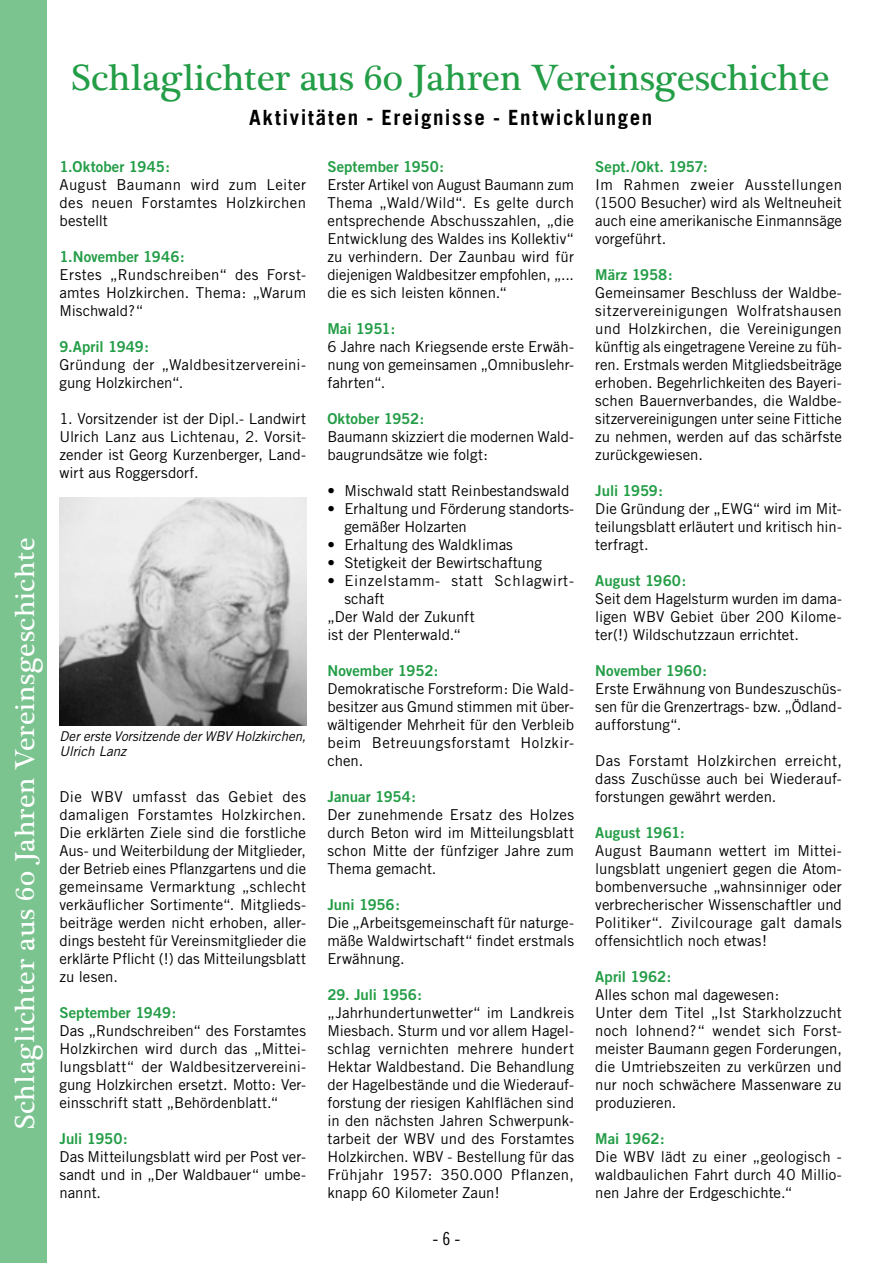
<style>
.page{position:relative;width:893px;height:1263px;background:#fff}
.page>*{position:absolute;margin:0;border:0;box-sizing:border-box;transform-origin:0 0}
.t1{font:37.5px "Plantagenet Cherokee";color:#239d46}
.t2{font:28.05px "Plantagenet Cherokee";letter-spacing:.02em;color:#fff}
.t3{font:700 21px "Trade Gothic";letter-spacing:.075em;color:#000}
.t4{font:18px "Trade Gothic Cond Eighteen";color:#000}
.t5{font:15px/18px "Trade Gothic";color:#000;text-align:justify}
.t6{font:15px "Trade Gothic Bold Two";color:#239d46}
.t7{font:15px "Trade Gothic";letter-spacing:.04em;color:#000}
.t8{font:15px "Trade Gothic Bold Two";letter-spacing:-.02em;color:#239d46}
.t9{font:italic 13.5px/15px "Trade Gothic";letter-spacing:-.01em;color:#000}
</style>
<div class="page">
<div style="left:0;top:0;width:46px;height:1263px;background:#7bc490"></div>
<img style="left:60px;top:498px;width:246px;height:228px">
<h2 class="t2" style="left:9px;top:1129px;width:593px;rotate:-90deg">Schlaglichter aus 60 Jahren Vereinsgeschichte</h2>
<h1 class="t1" style="left:72px;top:56px;width:760px">Schlaglichter aus 60 Jahren Vereinsgeschichte</h1>
<h3 class="t3" style="left:249px;top:105px;width:405px">Aktivitäten - Ereignisse - Entwicklungen</h3>
<p class="t6" style="left:60px;top:157px;width:112px">1.Oktober 1945:</p>
<p class="t5" style="left:60px;top:175px;width:248px">August Baumann wird zum Leiter des neuen Forstamtes Holzkirchen bestellt</p>
<p class="t6" style="left:60px;top:247px;width:127px">1.November 1946:</p>
<p class="t5" style="left:60px;top:265px;width:248px">Erstes „Rundschreiben“ des Forst&shy;amtes Holzkirchen. Thema: „Warum Mischwald?“</p>
<p class="t6" style="left:60px;top:337px;width:91px">9.April 1949:</p>
<p class="t5" style="left:60px;top:355px;width:248px">Gründung der „Waldbesitzervereini&shy;gung Holzkirchen“.</p>
<p class="t5" style="left:60px;top:409px;width:248px">1. Vorsitzender ist der Dipl.- Landwirt Ulrich Lanz aus Lichtenau, 2. Vorsit&shy;zender ist Georg Kurzenberger, Land&shy;wirt aus Roggersdorf.</p>
<p class="t9" style="left:60px;top:729px;width:248px">Der erste Vorsitzende der WBV Holzkirchen,<br>Ulrich Lanz</p>
<p class="t5" style="left:60px;top:787px;width:248px">Die WBV umfasst das Gebiet des damaligen Forstamtes Holzkirchen.<br>Die erklärten Ziele sind die forstliche Aus- und Weiterbildung der Mitglieder, der Betrieb eines Pflanzgartens und die gemeinsame Vermarktung „schlecht verkäuflicher Sortimente“. Mitglieds&shy;beiträge werden nicht erhoben, aller&shy;dings besteht für Vereinsmitglieder die erklärte Pflicht (!) das Mitteilungsblatt zu lesen.</p>
<p class="t6" style="left:60px;top:1003px;width:118px">September 1949:</p>
<p class="t5" style="left:60px;top:1021px;width:248px">Das „Rundschreiben“ des Forstamtes Holzkirchen wird durch das „Mittei&shy;lungsblatt“ der Waldbesitzervereini&shy;gung Holzkirchen ersetzt. Motto: Ver&shy;einsschrift statt „Behördenblatt.“</p>
<p class="t6" style="left:60px;top:1129px;width:70px">Juli 1950:</p>
<p class="t5" style="left:60px;top:1147px;width:248px">Das Mitteilungsblatt wird per Post ver&shy;sandt und in „Der Waldbauer“ umbe&shy;nannt.</p>
<p class="t6" style="left:327px;top:157px;width:118px">September 1950:</p>
<p class="t5" style="left:327px;top:175px;width:248px">Erster Artikel von August Baumann zum Thema „Wald/Wild“. Es gelte durch entsprechende Abschusszahlen, „die Entwicklung des Waldes ins Kollektiv“ zu verhindern. Der Zaunbau wird für diejenigen Waldbesitzer empfohlen, „... die es sich leisten können.“</p>
<p class="t6" style="left:327px;top:319px;width:69px">Mai 1951:</p>
<p class="t5" style="left:327px;top:337px;width:248px">6 Jahre nach Kriegsende erste Erwäh&shy;nung von gemeinsamen „Omnibuslehr&shy;fahrten“.</p>
<p class="t6" style="left:327px;top:409px;width:98px">Oktober 1952:</p>
<p class="t5" style="left:327px;top:427px;width:248px">Baumann skizziert die modernen Wald&shy;baugrundsätze wie folgt:</p>
<p class="t5" style="left:327px;top:481px;width:243px">• Mischwald statt Reinbestandswald</p>
<p class="t5" style="left:344px;top:499px;width:231px;text-indent:-17px">• Erhaltung und Förderung standorts&shy;gemäßer Holzarten</p>
<p class="t5" style="left:327px;top:535px;width:187px">• Erhaltung des Waldklimas</p>
<p class="t5" style="left:327px;top:553px;width:216px">• Stetigkeit der Bewirtschaftung</p>
<p class="t7" style="left:327px;top:571px;width:248px">• Einzelstamm- statt Schlagwirt-</p>
<p class="t5" style="left:344px;top:589px;width:41px">schaft</p>
<p class="t5" style="left:327px;top:607px;width:149px">„Der Wald der Zukunft</p>
<p class="t5" style="left:327px;top:625px;width:135px">ist der Plenterwald.“</p>
<p class="t6" style="left:327px;top:661px;width:113px">November 1952:</p>
<p class="t5" style="left:327px;top:679px;width:248px">Demokratische Forstreform: Die Wald&shy;besitzer aus Gmund stimmen mit über&shy;wältigender Mehrheit für den Verbleib beim Betreuungsforstamt Holzkir&shy;chen.</p>
<p class="t6" style="left:327px;top:787px;width:90px">Januar 1954:</p>
<p class="t5" style="left:327px;top:805px;width:248px">Der zunehmende Ersatz des Holzes durch Beton wird im Mitteilungsblatt schon Mitte der fünfziger Jahre zum Thema gemacht.</p>
<p class="t6" style="left:327px;top:895px;width:74px">Juni 1956:</p>
<p class="t5" style="left:327px;top:913px;width:248px">Die „Arbeitsgemeinschaft für naturge&shy;mäße Waldwirtschaft“ findet erstmals Erwähnung.</p>
<p class="t6" style="left:327px;top:985px;width:96px">29. Juli 1956:</p>
<p class="t5" style="left:327px;top:1003px;width:248px">„Jahrhundertunwetter“ im Landkreis Miesbach. Sturm und vor allem Hagel&shy;schlag vernichten mehrere hundert Hektar Waldbestand. Die Behandlung der Hagelbestände und die Wiederauf&shy;forstung der riesigen Kahlflächen sind in den nächsten Jahren Schwerpunk&shy;tarbeit der WBV und des Forstamtes Holzkirchen. WBV - Bestellung für das Frühjahr 1957: 350.000 Pflanzen, knapp 60 Kilometer Zaun!</p>
<p class="t4" style="left:432px;top:1228px;width:29px">- 6 -</p>
<p class="t6" style="left:595px;top:157px;width:114px">Sept./Okt. 1957:</p>
<p class="t5" style="left:595px;top:175px;width:248px">Im Rahmen zweier Ausstellungen (1500 Besucher) wird als Weltneuheit auch eine amerikanische Einmannsäge vorgeführt.</p>
<p class="t6" style="left:595px;top:265px;width:79px">März 1958:</p>
<p class="t5" style="left:595px;top:283px;width:248px">Gemeinsamer Beschluss der Waldbe&shy;sitzervereinigungen Wolfratshausen und Holzkirchen, die Vereinigungen künftig als eingetragene Vereine zu füh&shy;ren. Erstmals werden Mitgliedsbeiträge erhoben. Begehrlichkeiten des Bayeri&shy;schen Bauernverbandes, die Waldbe&shy;sitzervereinigungen unter seine Fittiche zu nehmen, werden auf das schärfste zurückgewiesen.</p>
<p class="t8" style="left:595px;top:481px;width:69px">Juli 1959:</p>
<p class="t5" style="left:595px;top:499px;width:248px">Die Gründung der „EWG“ wird im Mit&shy;teilungsblatt erläutert und kritisch hin&shy;terfragt.</p>
<p class="t6" style="left:595px;top:571px;width:92px">August 1960:</p>
<p class="t5" style="left:595px;top:589px;width:248px">Seit dem Hagelsturm wurden im dama&shy;ligen WBV Gebiet über 200 Kilome&shy;ter(!) Wildschutzzaun errichtet.</p>
<p class="t6" style="left:595px;top:661px;width:113px">November 1960:</p>
<p class="t5" style="left:595px;top:679px;width:248px">Erste Erwähnung von Bundeszuschüs&shy;sen für die Grenzertrags- bzw. „Ödland&shy;aufforstung“.</p>
<p class="t5" style="left:595px;top:751px;width:248px">Das Forstamt Holzkirchen erreicht, dass Zuschüsse auch bei Wiederauf&shy;forstungen gewährt werden.</p>
<p class="t6" style="left:595px;top:823px;width:91px">August 1961:</p>
<p class="t5" style="left:595px;top:841px;width:248px">August Baumann wettert im Mittei&shy;lungsblatt ungeniert gegen die Atom&shy;bombenversuche „wahnsinniger oder verbrecherischer Wissenschaftler und Politiker“. Zivilcourage galt damals offensichtlich noch etwas!</p>
<p class="t6" style="left:595px;top:967px;width:78px">April 1962:</p>
<p class="t5" style="left:595px;top:985px;width:248px;text-align:left">Alles schon mal dagewesen:<br>Unter dem Titel „Ist Starkholzzucht noch lohnend?“ wendet sich Forst&shy;meister Baumann gegen Forderungen, die Umtriebszeiten zu verkürzen und nur noch schwächere Massenware zu produzieren.</p>
<p class="t6" style="left:595px;top:1129px;width:71px">Mai 1962:</p>
<p class="t5" style="left:595px;top:1147px;width:248px">Die WBV lädt zu einer „geologisch - waldbaulichen Fahrt durch 40 Millio&shy;nen Jahre der Erdgeschichte.“</p>
</div>
